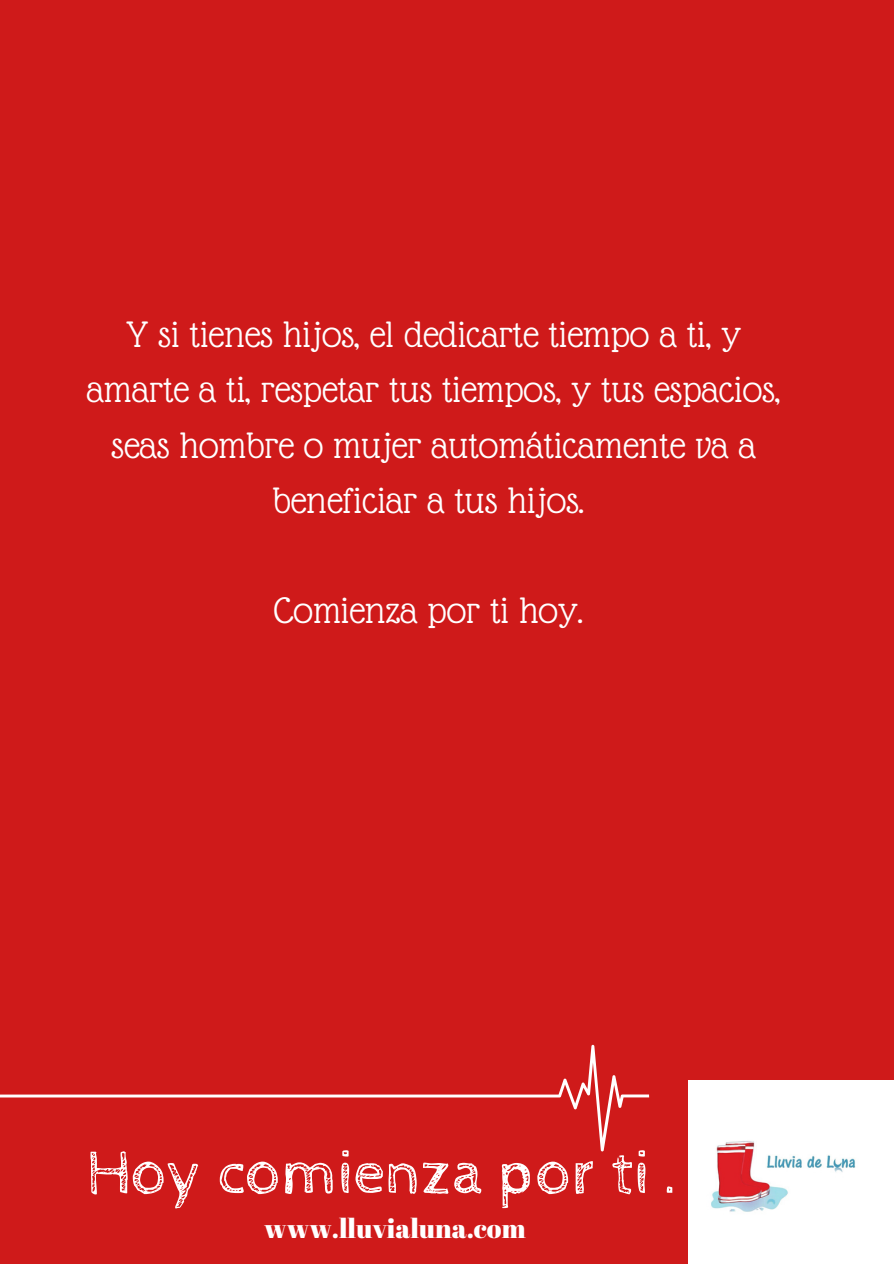
<style>
.page{position:relative;width:894px;height:1264px;background:#fff}
.page>*{position:absolute;margin:0;border:0;box-sizing:border-box;transform-origin:0 0}
.t1{font:63px "Cabin Sketch";color:#fff}
.t2{font:40.05px/55.1px "Glass Antiqua";color:#fff;text-align:center}
.t3{font:27px "Abril Fatface";color:#fff}
</style>
<div class="page">
<div style="left:0;top:0;width:893px;height:1263px;background:#cf1a1a"></div>
<img style="left:688px;top:1080px;width:205px;height:183px">
<svg style="left:0;top:1044px;width:649px;height:107px"></svg>
<p class="t2" style="left:87px;top:307px;width:695px">Y si tienes hijos, el dedicarte tiempo a ti, y amarte a ti, respetar tus tiempos, y tus espacios, seas hombre o mujer automáticamente va a beneficiar a tus hijos.</p>
<p class="t2" style="left:274px;top:582px;width:310px">Comienza por ti hoy.</p>
<h1 class="t1" style="left:87px;top:1137px;width:594px">Hoy comienza por ti .</h1>
<p class="t3" style="left:264px;top:1209px;width:263px">www.lluvialuna.com</p>
</div>
